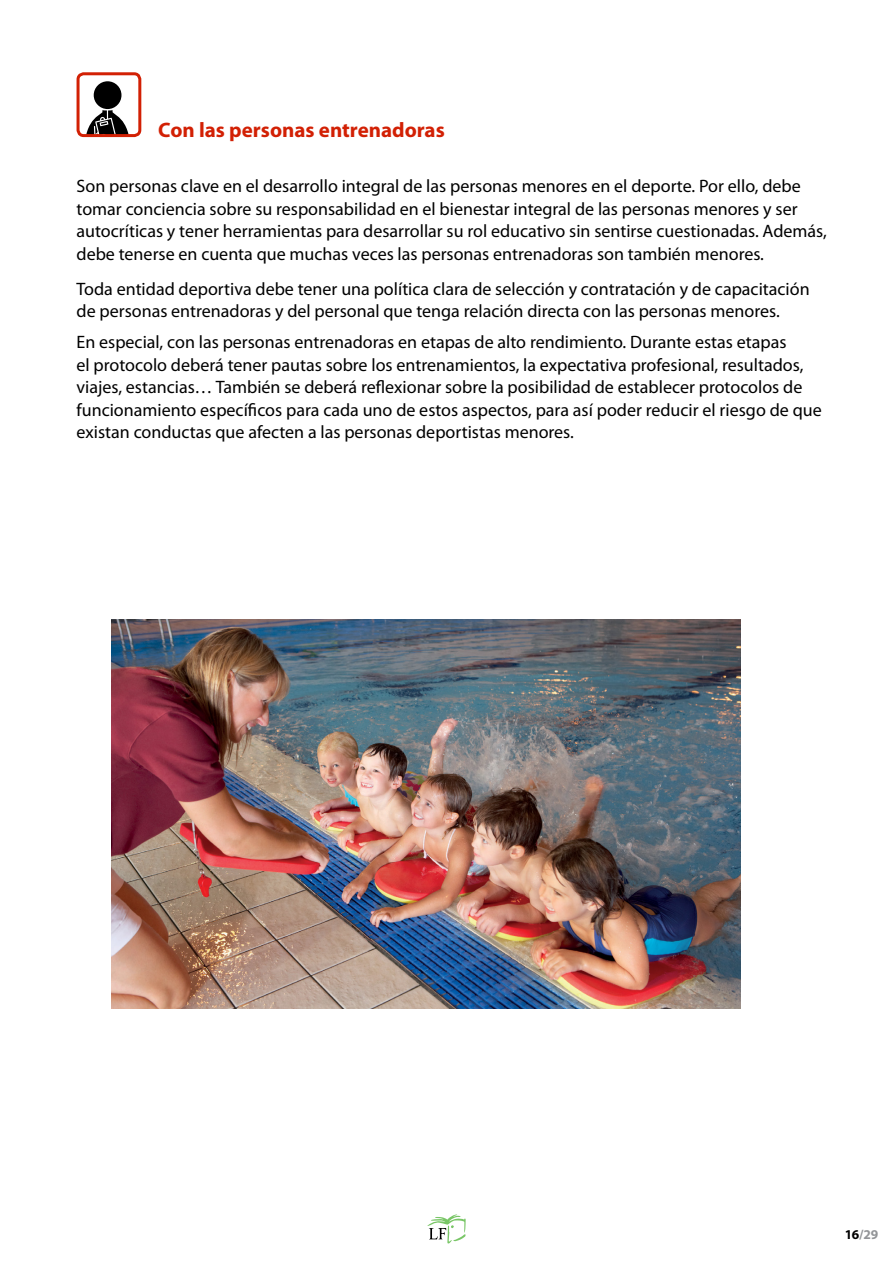
<style>
.page{position:relative;width:893px;height:1263px;background:#fff}
.page>*{position:absolute;margin:0;border:0;box-sizing:border-box;transform-origin:0 0}
.TIT_GORRI2{font:700 21px "Myriad Pro";color:#d22004}
.TXT_CAST{font:18px/22.5px "Myriad Pro";color:#000}
.TIT_GORRI{font:18px/22.5px "Myriad Pro";color:#000}
.t1{font:700 13.5px "Myriad Pro";color:#939598}
.s1{color:#000}
</style>
<div class="page">
<svg style="left:427px;top:1214px;width:39px;height:29px"></svg>
<div style="left:95px;top:82px;width:25px;height:26px;background:#000;border-radius:50%"></div>
<div style="left:94px;top:81px;width:27px;height:28px;border:2px solid #000;border-radius:50%"></div>
<svg style="left:86px;top:110px;width:43px;height:23px"></svg>
<div style="left:77px;top:72px;width:64px;height:65px;border:3px solid #d22004;border-radius:6px"></div>
<img style="left:111px;top:619px;width:630px;height:389px">
<p class="TIT_GORRI2" style="left:158px;top:118px;width:288px">Con las personas entrenadoras</p>
<p class="TIT_GORRI" style="left:77px;top:175px;width:752px">Son personas clave en el desarrollo integral de las personas menores en el deporte. Por ello, debe tomar conciencia sobre su responsabilidad en el bienestar integral de las personas menores y ser autocríticas y tener herramientas para desarrollar su rol educativo sin sentirse cuestionadas. Además, debe tenerse en cuenta que muchas veces las personas entrenadoras son también menores.</p>
<p class="TXT_CAST" style="left:77px;top:278px;width:735px">Toda entidad deportiva debe tener una política clara de selección y contratación y de capacitación de personas entrenadoras y del personal que tenga relación directa con las personas menores.</p>
<p class="TXT_CAST" style="left:77px;top:331px;width:747px">En especial, con las personas entrenadoras en etapas de alto rendimiento. Durante estas etapas<br>el protocolo deberá tener pautas sobre los entrenamientos, la expectativa profesional, resultados, viajes, estancias… También se deberá reflexionar sobre la posibilidad de establecer protocolos de funcionamiento específicos para cada uno de estos aspectos, para así poder reducir el riesgo de que existan conductas que afecten a las personas deportistas menores.</p>
<p class="t1" style="left:845px;top:1227px;width:35px"><span class="s1">16</span>/29</p>
</div>
